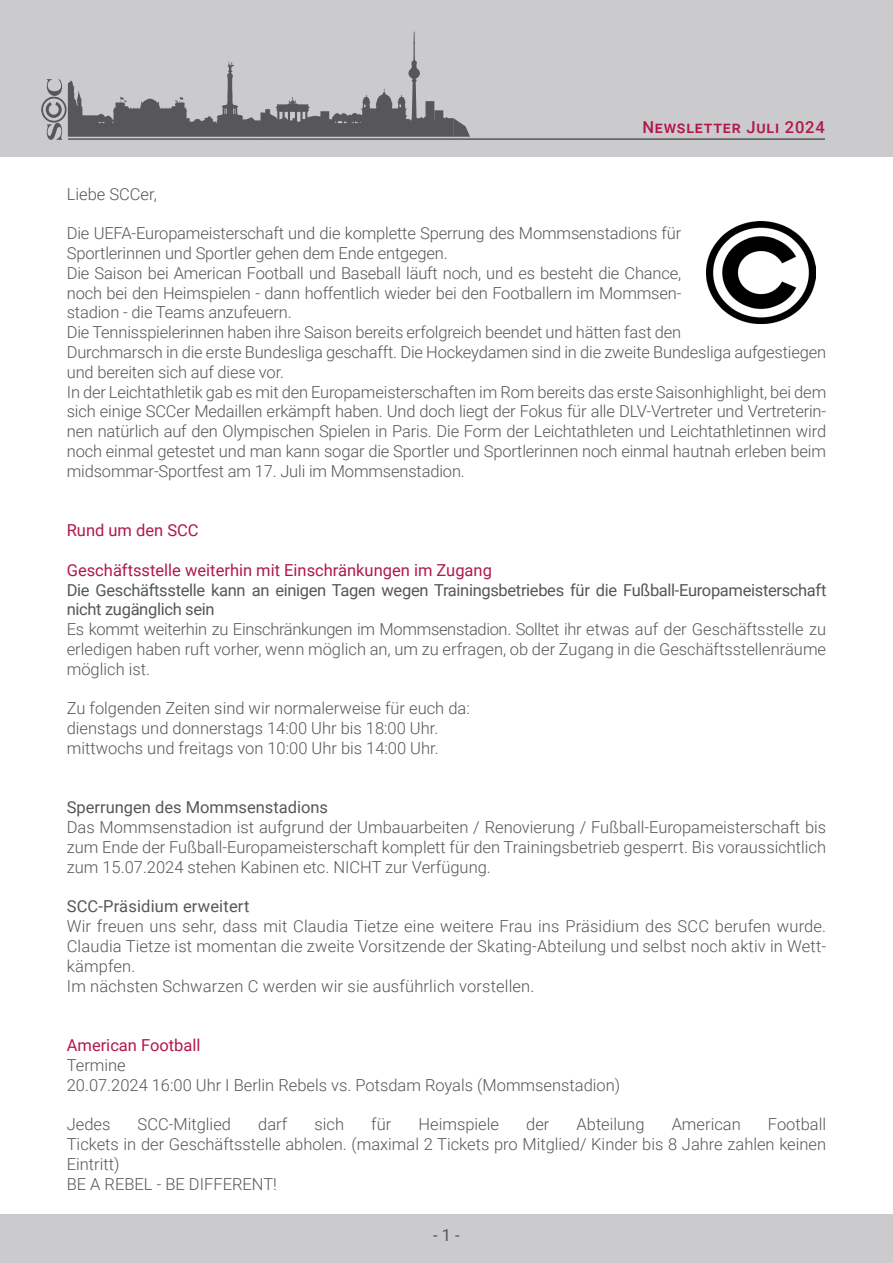
<style>
.page{position:relative;width:893px;height:1263px;background:#fff}
.page>*{position:absolute;margin:0;border:0;box-sizing:border-box;transform-origin:0 0}
.t1{font:300 16.5px/19.8px "Roboto";letter-spacing:-.01em;color:#575658}
.t2{font:300 16.5px/19.8px "Roboto";letter-spacing:.01em;color:#575658}
.t3{font:16.5px/19.8px "Roboto";letter-spacing:-.02em;color:#575658}
.t4{font:16.5px "Roboto";color:#b1184a}
.t5{font:16.5px "Roboto";color:#575658}
.t6{font:16.5px "Roboto";letter-spacing:.01em;color:#575658}
.t7{font:500 16.5px "Roboto";letter-spacing:.05em;color:#b1184a}
</style>
<div class="page">
<div style="left:0;top:0;width:893px;height:156px;background:#cbcbcd"></div>
<hr style="left:68px;top:138px;width:757px;height:2px;background:#575658">
<svg style="left:41px;top:31px;width:429px;height:109px"></svg>
<div style="left:0;top:1214px;width:893px;height:49px;background:#cbcbcd"></div>
<img style="left:707px;top:221px;width:108px;height:102px">
<p class="t7" style="left:642px;top:116px;width:184px">Newsletter Juli 2024</p>
<p class="t1" style="left:67px;top:183px;width:92px">Liebe SCCer,</p>
<p class="t1" style="left:67px;top:223px;width:761px">Die UEFA-Europameisterschaft und die komplette Sperrung des Mommsenstadions für<br>Sportlerinnen und Sportler gehen dem Ende entgegen.<br>Die Saison bei American Football und Baseball läuft noch, und es besteht die Chance,<br>noch bei den Heimspielen - dann hoffentlich wieder bei den Footballern im Mommsen-<br>stadion - die Teams anzufeuern.<br>Die Tennisspielerinnen haben ihre Saison bereits erfolgreich beendet und hätten fast den<br>Durchmarsch in die erste Bundesliga geschafft. Die Hockeydamen sind in die zweite Bundesliga aufgestiegen und bereiten sich auf diese vor.<br>In der Leichtathletik gab es mit den Europameisterschaften im Rom bereits das erste Saisonhighlight, bei dem sich einige SCCer Medaillen erkämpft haben. Und doch liegt der Fokus für alle DLV-Vertreter und Vertreterin&shy;nen natürlich auf den Olympischen Spielen in Paris. Die Form der Leichtathleten und Leichtathletinnen wird noch einmal getestet und man kann sogar die Sportler und Sportlerinnen noch einmal hautnah erleben beim midsommar-Sportfest am 17. Juli im Mommsenstadion.</p>
<p class="t4" style="left:67px;top:519px;width:133px">Rund um den SCC</p>
<p class="t4" style="left:67px;top:558px;width:427px">Geschäftsstelle weiterhin mit Einschränkungen im Zugang</p>
<p class="t3" style="left:67px;top:579px;width:761px">Die Geschäftsstelle kann an einigen Tagen wegen Trainingsbetriebes für die Fußball-Europameisterschaft nicht zugänglich sein</p>
<p class="t1" style="left:67px;top:619px;width:761px;text-align:justify">Es kommt weiterhin zu Einschränkungen im Mommsenstadion. Solltet ihr etwas auf der Geschäftsstelle zu erledigen haben ruft vorher, wenn möglich an, um zu erfragen, ob der Zugang in die Geschäftsstellenräume möglich ist.</p>
<p class="t1" style="left:67px;top:698px;width:405px">Zu folgenden Zeiten sind wir normalerweise für euch da: dienstags und donnerstags 14:00 Uhr bis 18:00 Uhr. mittwochs und freitags von 10:00 Uhr bis 14:00 Uhr.</p>
<p class="t5" style="left:67px;top:796px;width:263px">Sperrungen des Mommsenstadions</p>
<p class="t1" style="left:67px;top:817px;width:761px;text-align:justify">Das Mommsenstadion ist aufgrund der Umbauarbeiten / Renovierung / Fußball-Europameisterschaft bis zum Ende der Fußball-Europameisterschaft komplett für den Trainingsbetrieb gesperrt. Bis voraussichtlich zum 15.07.2024 stehen Kabinen etc. NICHT zur Verfügung.</p>
<p class="t6" style="left:67px;top:895px;width:184px">SCC-Präsidium erweitert</p>
<p class="t2" style="left:67px;top:916px;width:761px">Wir freuen uns sehr, dass mit Claudia Tietze eine weitere Frau ins Präsidium des SCC berufen wurde.<br>Claudia Tietze ist momentan die zweite Vorsitzende der Skating-Abteilung und selbst noch aktiv in Wett&shy;kämpfen.<br>Im nächsten Schwarzen C werden wir sie ausführlich vorstellen.</p>
<p class="t4" style="left:67px;top:1033px;width:135px">American Football</p>
<p class="t1" style="left:67px;top:1054px;width:555px">Termine<br>20.07.2024 16:00 Uhr I Berlin Rebels vs. Potsdam Royals (Mommsenstadion)</p>
<p class="t1" style="left:67px;top:1114px;width:45px">Jedes</p>
<p class="t1" style="left:138px;top:1114px;width:95px">SCC-Mitglied</p>
<p class="t1" style="left:258px;top:1114px;width:31px">darf</p>
<p class="t1" style="left:314px;top:1114px;width:31px">sich</p>
<p class="t1" style="left:371px;top:1114px;width:22px">für</p>
<p class="t1" style="left:418px;top:1114px;width:82px">Heimspiele</p>
<p class="t1" style="left:526px;top:1114px;width:25px">der</p>
<p class="t1" style="left:577px;top:1114px;width:69px">Abteilung</p>
<p class="t1" style="left:672px;top:1114px;width:71px">American</p>
<p class="t1" style="left:67px;top:1114px;width:761px;text-indent:701px">Football Tickets in der Geschäftsstelle abholen. (maximal 2 Tickets pro Mitglied/ Kinder bis 8 Jahre zahlen keinen Eintritt)<br>BE A REBEL - BE DIFFERENT!</p>
<p class="t3" style="left:433px;top:1224px;width:28px">- 1 -</p>
</div>
